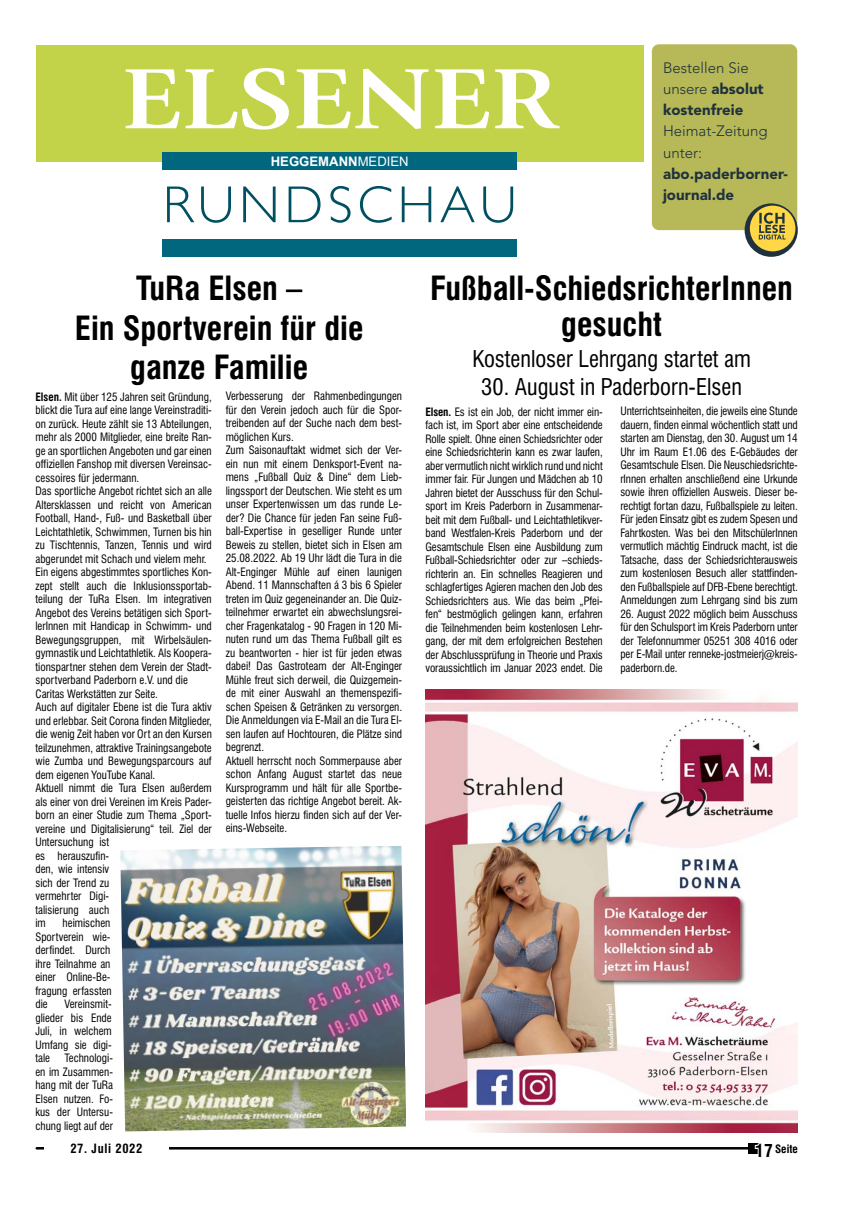
<style>
.page{position:relative;width:851px;height:1205px;background:#fff}
.page>*{position:absolute;margin:0;border:0;box-sizing:border-box;transform-origin:0 0}
.t1{font:700 89.25px "Giovanni Std";color:#fff;scale:1.16 1}
.t2{font:300 52.5px "Gill Sans";letter-spacing:.09em;color:#005062}
.t3{font:700 condensed 32.5px/39.5px "Swiss 721 BT";color:#000;text-align:center}
.t4{font:condensed 22.5px "Swiss 721 BT";color:#000}
.t5{font:300 15px/21.2px "Avenir LT Std";color:#1f323d}
.t6{font:900 15px/21.2px "Avenir LT Std";color:#1f323d}
.t7{font:700 13.12px "Arial";color:#fff}
.t8{font:700 condensed 12.5px "Swiss 721 BT";letter-spacing:.05em;color:#000}
.t9{font:condensed 11.25px/13.5px "Swiss 721 BT";color:#000;text-align:justify}
.t10{font:700 condensed 11.25px "Swiss 721 BT";color:#000}
.s1{font-weight:400}
.s2{font-weight:900}
.s3{font-weight:700}
.s4{font-size:17.5px;color:#fff}
</style>
<div class="page">
<hr style="left:37px;top:1147px;width:716px;height:2px;background:#000">
<div style="left:748px;top:1143px;width:10px;height:10px;background:#000"></div>
<div style="left:44px;top:1136px;width:124px;height:24px;background:#fff"></div>
<div style="left:651px;top:44px;width:146px;height:186px;background:#b7b858;border-radius:7px"></div>
<svg style="left:744px;top:203px;width:53px;height:54px"></svg>
<div style="left:749px;top:206px;width:46px;height:45px;background:#ffd747;border-radius:50%"></div>
<svg style="left:758px;top:213px;width:27px;height:27px"></svg>
<img style="left:425px;top:689px;width:372px;height:443px">
<div style="left:162px;top:239px;width:355px;height:18px;background:#00677e"></div>
<div style="left:36px;top:45px;width:607px;height:117px;background:#c2d34a"></div>
<div style="left:162px;top:152px;width:355px;height:18px;background:#00677e"></div>
<img style="left:120px;top:846px;width:286px;height:285px">
<h1 class="t1" style="left:122px;top:47px;width:377px">ELSENER</h1>
<p class="t7" style="left:271px;top:152px;width:139px">HEGGEMANN<span class="s1">MEDIEN</span></p>
<h2 class="t2" style="left:163px;top:175px;width:355px">RUNDSCHAU</h2>
<h3 class="t5" style="left:663px;top:57px;width:102px">Bestellen Sie unsere <span class="s2">absolut kostenfreie</span></h3>
<h3 class="t5" style="left:663px;top:121px;width:106px">Heimat-Zeitung unter:</h3>
<h3 class="t6" style="left:663px;top:163px;width:126px">abo.paderborner&shy;journal.de</h3>
<h3 class="t3" style="left:75px;top:269px;width:290px">TuRa Elsen –<br>Ein Sportverein für die ganze Familie</h3>
<p class="t9" style="left:35px;top:390px;width:178px;text-align:left"><span class="s3">Elsen.</span> Mit über 125 Jahren seit Gründung, blickt die Tura auf eine lange Vereinstraditi&shy;on zurück. Heute zählt sie 13 Abteilungen, mehr als 2000 Mitglieder, eine breite Ran&shy;ge an sportlichen Angeboten und gar einen offiziellen Fanshop mit diversen Vereinsac&shy;cessoires für jedermann.<br>Das sportliche Angebot richtet sich an alle Altersklassen und reicht von American Football, Hand-, Fuß- und Basketball über Leichtathletik, Schwimmen, Turnen bis hin zu Tischtennis, Tanzen, Tennis und wird abgerundet mit Schach und vielem mehr.<br>Ein eigens abgestimmtes sportliches Kon&shy;zept stellt auch die Inklusionssportab&shy;teilung der TuRa Elsen. Im integrativen Angebot des Vereins betätigen sich Sport&shy;lerInnen mit Handicap in Schwimm- und Bewegungsgruppen, mit Wirbelsäulen&shy;gymnastik und Leichtathletik. Als Koopera&shy;tionspartner stehen dem Verein der Stadt&shy;sportverband Paderborn e.V. und die Caritas Werkstätten zur Seite.<br>Auch auf digitaler Ebene ist die Tura aktiv und erlebbar. Seit Corona finden Mitglieder, die wenig Zeit haben vor Ort an den Kursen teilzunehmen, attraktive Trainingsangebote wie Zumba und Bewegungsparcours auf dem eigenen YouTube Kanal.<br>Aktuell nimmt die Tura Elsen außerdem als einer von drei Vereinen im Kreis Pader&shy;born an einer Studie zum Thema „Sport&shy;vereine und Digitalisierung“ teil. Ziel der Untersuchung ist<br>es herauszufin-<br>den, wie intensiv<br>sich der Trend zu<br>vermehrter Digi-<br>talisierung auch<br>im</p>
<p class="t9" style="left:226px;top:389px;width:178px;text-align:left">Verbesserung der Rahmenbedingungen für den Verein jedoch auch für die Spor&shy;treibenden auf der Suche nach dem best&shy;möglichen Kurs.<br>Zum Saisonauftakt widmet sich der Ver&shy;ein nun mit einem Denksport-Event na&shy;mens „Fußball Quiz &amp; Dine“ dem Lieb&shy;lingssport der Deutschen. Wie steht es um unser Expertenwissen um das runde Le&shy;der? Die Chance für jeden Fan seine Fuß&shy;ball-Expertise in geselliger Runde unter Beweis zu stellen, bietet sich in Elsen am 25.08.2022. Ab 19 Uhr lädt die Tura in die Alt-Enginger Mühle auf einen launigen Abend. 11 Mannschaften á 3 bis 6 Spieler treten im Quiz gegeneinander an. Die Quiz&shy;teilnehmer erwartet ein abwechslungsrei&shy;cher Fragenkatalog - 90 Fragen in 120 Mi&shy;nuten rund um das Thema Fußball gilt es zu beantworten - hier ist für jeden etwas dabei! Das Gastroteam der Alt-Enginger Mühle freut sich derweil, die Quizgemein&shy;de mit einer Auswahl an themenspezifi&shy;schen Speisen &amp; Getränken zu versorgen.<br>Die Anmeldungen via E-Mail an die Tura El&shy;sen laufen auf Hochtouren, die Plätze sind begrenzt.<br>Aktuell herrscht noch Sommerpause aber schon Anfang August startet das neue Kursprogramm und hält für alle Sportbe&shy;geisterten das richtige Angebot bereit. Ak&shy;tuelle Infos hierzu finden sich auf der Ver&shy;eins-Webseite.</p>
<p class="t9" style="left:35px;top:916px;width:78px;text-indent:27px">heimischen Sportverein wie&shy;derfindet. Durch ihre Teilnahme an einer Online-Be&shy;fragung erfassten die</p>
<p class="t9" style="left:35px;top:997px;width:78px;text-indent:29px">Vereinsmit&shy;glieder bis Ende Juli, in welchem Umfang sie digi&shy;tale</p>
<p class="t9" style="left:35px;top:1051px;width:79px;text-indent:29px">Technologi&shy;en im Zusammen&shy;hang mit der TuRa Elsen nutzen. Fo&shy;kus der Untersu&shy;chung liegt auf der</p>
<h3 class="t3" style="left:430px;top:271px;width:364px;line-height:36px">Fußball-SchiedsrichterInnen gesucht</h3>
<h3 class="t4" style="left:472px;top:346px;width:280px">Kostenloser Lehrgang startet am</h3>
<h3 class="t4" style="left:481px;top:373px;width:262px">30. August in Paderborn-Elsen</h3>
<p class="t9" style="left:425px;top:405px;width:179px"><span class="s3">Elsen.</span> Es ist ein Job, der nicht immer ein&shy;fach ist, im Sport aber eine entscheidende Rolle spielt. Ohne einen Schiedsrichter oder eine Schiedsrichterin kann es zwar laufen, aber vermutlich nicht wirklich rund und nicht immer fair. Für Jungen und Mädchen ab 10<br>Jahren bietet der Ausschuss für den Schul&shy;sport im Kreis Paderborn in Zusammenar&shy;beit mit dem Fußball- und Leichtathletikver&shy;band Westfalen-Kreis Paderborn und der Gesamtschule Elsen eine Ausbildung zum Fußball-Schiedsrichter oder zur –schieds&shy;richterin an. Ein schnelles Reagieren und schlagfertiges Agieren machen den Job des Schiedsrichters aus. Wie das beim „Pfei&shy;fen“ bestmöglich gelingen kann, erfahren die Teilnehmenden beim kostenlosen Lehr&shy;gang, der mit dem erfolgreichen Bestehen der Abschlussprüfung in Theorie und Praxis voraussichtlich im Januar 2023 endet. Die</p>
<p class="t9" style="left:620px;top:404px;width:179px">Unterrichtseinheiten, die jeweils eine Stunde dauern, finden einmal wöchentlich statt und starten am Dienstag, den 30. August um 14<br>Uhr im Raum E1.06 des E-Gebäudes der Gesamtschule Elsen. Die Neuschiedsrichte&shy;rInnen erhalten anschließend eine Urkunde sowie ihren offiziellen Ausweis. Dieser be&shy;rechtigt fortan dazu, Fußballspiele zu leiten.<br>Für jeden Einsatz gibt es zudem Spesen und Fahrtkosten. Was bei den MitschülerInnen vermutlich mächtig Eindruck macht, ist die Tatsache, dass der Schiedsrichterausweis zum kostenlosen Besuch aller stattfinden&shy;den Fußballspiele auf DFB-Ebene berechtigt.<br>Anmeldungen zum Lehrgang sind bis zum</p>
<p class="t9" style="left:620px;top:607px;width:179px">26. August 2022 möglich beim Ausschuss für den Schulsport im Kreis Paderborn unter der Telefonnummer 05251 308 4016 oder per E-Mail unter renneke-jostmeierj@kreis&shy;paderborn.de.</p>
<p class="t8" style="left:70px;top:1141px;width:73px">27. Juli 2022</p>
<p class="t10" style="left:755px;top:1142px;width:44px"><span class="s4">17</span> Seite</p>
</div>
